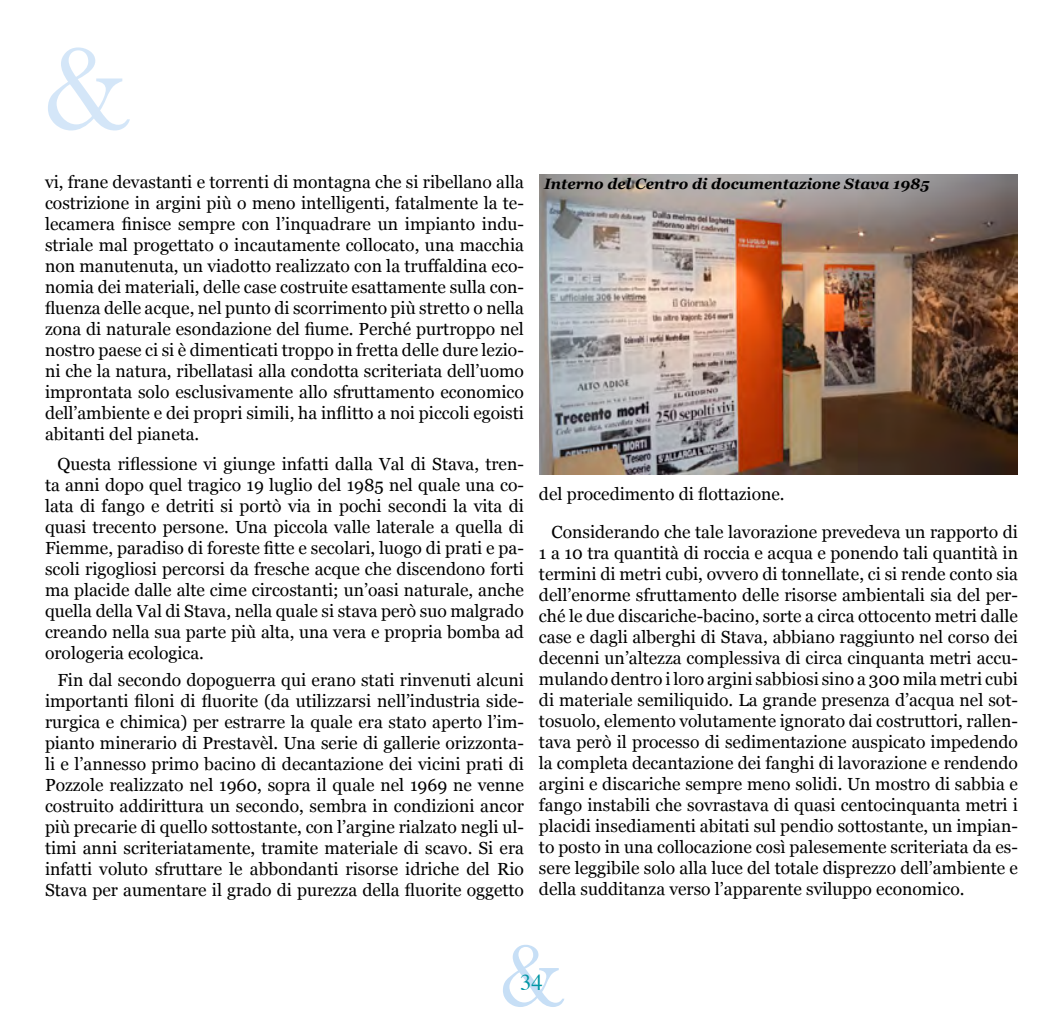
<style>
.page{position:relative;width:1063px;height:1028px;background:#fff}
.page>*{position:absolute;margin:0;border:0;box-sizing:border-box;transform-origin:0 0}
.t1{font:125px "Baskerville";color:#006fd7}
.t2{font:93.75px "Baskerville";color:#006fd7}
.t3{font:22.5px "Times";color:#0096a4}
.t4{font:17.5px/21px "Georgia";color:#000;text-align:justify}
.t5{font:italic 700 15px "Georgia";color:#000}
</style>
<div class="page">
<img style="left:539px;top:174px;width:479px;height:300px">
<h1 class="t1" style="left:42px;top:14px;width:89px">&amp;</h1>
<p class="t4" style="left:45px;top:170px;width:481px">vi, frane devastanti e torrenti di montagna che si ribellano alla costrizione in argini più o meno intelligenti, fatalmente la te&shy;lecamera finisce sempre con l’inquadrare un impianto indu&shy;striale mal progettato o incautamente collocato, una macchia non manutenuta, un viadotto realizzato con la truffaldina eco&shy;nomia dei materiali, delle case costruite esattamente sulla con&shy;fluenza delle acque, nel punto di scorrimento più stretto o nella zona di naturale esondazione del fiume. Perché purtroppo nel nostro paese ci si è dimenticati troppo in fretta delle dure lezio&shy;ni che la natura, ribellatasi alla condotta scriteriata dell’uomo improntata solo esclusivamente allo sfruttamento economico dell’ambiente e dei propri simili, ha inflitto a noi piccoli egoisti abitanti del pianeta.</p>
<p class="t4" style="left:45px;top:452px;width:480px;text-indent:12px">Questa riflessione vi giunge infatti dalla Val di Stava, tren&shy;ta anni dopo quel tragico 19 luglio del 1985 nel quale una co&shy;lata di fango e detriti si portò via in pochi secondi la vita di quasi trecento persone. Una piccola valle laterale a quella di Fiemme, paradiso di foreste fitte e secolari, luogo di prati e pa&shy;scoli rigogliosi percorsi da fresche acque che discendono forti ma placide dalle alte cime circostanti; un’oasi naturale, anche quella della Val di Stava, nella quale si stava però suo malgrado creando nella sua parte più alta, una vera e propria bomba ad orologeria ecologica.</p>
<p class="t4" style="left:45px;top:668px;width:481px;text-indent:12px">Fin dal secondo dopoguerra qui erano stati rinvenuti alcuni importanti filoni di fluorite (da utilizzarsi nell’industria side&shy;rurgica e chimica) per estrarre la quale era stato aperto l’im&shy;pianto minerario di Prestavèl. Una serie di gallerie orizzonta&shy;li e l’annesso primo bacino di decantazione dei vicini prati di Pozzole realizzato nel 1960, sopra il quale nel 1969 ne venne costruito addirittura un secondo, sembra in condizioni ancor più precarie di quello sottostante, con l’argine rialzato negli ul&shy;timi anni scriteriatamente, tramite materiale di scavo. Si era infatti voluto sfruttare le abbondanti risorse idriche del Rio Stava per aumentare il grado di purezza della fluorite oggetto</p>
<p class="t5" style="left:544px;top:173px;width:387px">Interno del Centro di documentazione Stava 1985</p>
<p class="t4" style="left:551px;top:475px;width:468px;line-height:37.2px;text-indent:-12px">del procedimento di flottazione.<br>Considerando che tale lavorazione prevedeva un rapporto di</p>
<p class="t4" style="left:539px;top:541px;width:481px">1 a 10 tra quantità di roccia e acqua e ponendo tali quantità in termini di metri cubi, ovvero di tonnellate, ci si rende conto sia dell’enorme sfruttamento delle risorse ambientali sia del per&shy;ché le due discariche-bacino, sorte a circa ottocento metri dalle case e dagli alberghi di Stava, abbiano raggiunto nel corso dei decenni un’altezza complessiva di circa cinquanta metri accu&shy;mulando dentro i loro argini sabbiosi sino a 300 mila metri cubi di materiale semiliquido. La grande presenza d’acqua nel sot&shy;tosuolo, elemento volutamente ignorato dai costruttori, rallen&shy;tava però il processo di sedimentazione auspicato impedendo la completa decantazione dei fanghi di lavorazione e rendendo argini e discariche sempre meno solidi. Un mostro di sabbia e fango instabili che sovrastava di quasi centocinquanta metri i placidi insediamenti abitati sul pendio sottostante, un impian&shy;to posto in una collocazione così palesemente scriteriata da es&shy;sere leggibile solo alla luce del totale disprezzo dell’ambiente e della sudditanza verso l’apparente sviluppo economico.</p>
<h2 class="t2" style="left:499px;top:920px;width:67px">&amp;</h2>
<p class="t3" style="left:520px;top:961px;width:24px">34</p>
</div>
